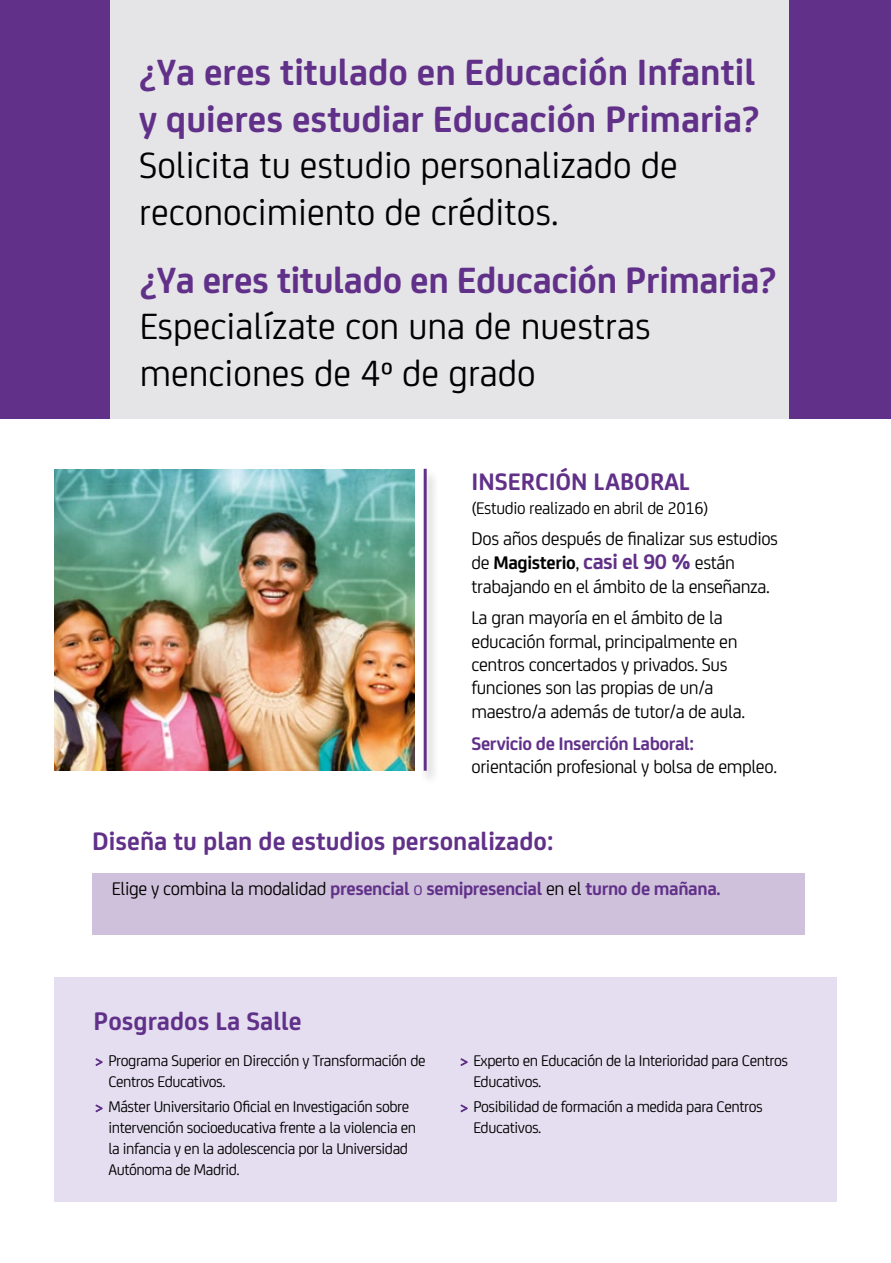
<style>
.page{position:relative;width:891px;height:1263px;background:#fff}
.page>*{position:absolute;margin:0;border:0;box-sizing:border-box;transform-origin:0 0}
.t1{font:39px/46.8px "Bankia";color:#000}
.t2{font:700 39px/46.8px "Bankia";color:#613089}
.t3{font:700 27px "Bankia";color:#613089}
.t4{font:700 25.5px "Bankia";color:#613089}
.t5{font:19.5px/23.4px "Bankia";letter-spacing:-.02em;color:#000}
.t6{font:700 19.5px "Bankia";letter-spacing:-.02em;color:#613089}
.t7{font:18px "Bankia";letter-spacing:-.02em;color:#000}
.t8{font:16.5px/21px "Bankia";letter-spacing:-.025em;color:#000}
.s1{font-weight:700}
.s2{font-weight:700;font-size:22.5px;color:#613089}
.s3{font-weight:400;color:#000}
.s4{font-weight:400}
</style>
<div class="page">
<div style="left:54px;top:977px;width:783px;height:225px;background:#e4def0"></div>
<div style="left:0;top:0;width:891px;height:418px;background:#613089"></div>
<div style="left:109px;top:0;width:680px;height:364px;background:#e5e4e7"></div>
<img style="left:54px;top:469px;width:360px;height:301px">
<div style="left:0;top:355px;width:789px;height:63px;background:#e5e4e7"></div>
<div style="left:420px;top:467px;width:19px;height:319px;background:#000;opacity:.3"></div>
<hr style="left:424px;top:469px;width:3px;height:302px;background:#613089">
<div style="left:0;top:0;width:109px;height:418px;background:#613089"></div>
<div style="left:92px;top:873px;width:713px;height:62px;background:#cfc1db"></div>
<svg style="left:95px;top:1058px;width:8px;height:8px"></svg>
<svg style="left:95px;top:1104px;width:8px;height:9px"></svg>
<svg style="left:460px;top:1058px;width:8px;height:8px"></svg>
<svg style="left:460px;top:1104px;width:8px;height:9px"></svg>
<h1 class="t2" style="left:139px;top:46px;width:622px">¿Ya eres titulado en Educación Infantil y quieres estudiar Educación Primaria?</h1>
<h1 class="t1" style="left:139px;top:140px;width:540px">Solicita tu estudio personalizado de reconocimiento de créditos.</h1>
<h1 class="t2" style="left:140px;top:254px;width:638px">¿Ya eres titulado en Educación Primaria?</h1>
<h1 class="t1" style="left:140px;top:301px;width:512px">Especialízate con una de nuestras menciones de 4º de grado</h1>
<h3 class="t4" style="left:471px;top:463px;width:220px">INSERCIÓN LABORAL</h3>
<p class="t7" style="left:471px;top:495px;width:239px">(Estudio realizado en abril de 2016)</p>
<p class="t5" style="left:471px;top:526px;width:308px">Dos años después de finalizar sus estudios de <span class="s1">Magisterio</span>, <span class="s2">casi el 90 %</span> están trabajando en el ámbito de la enseñanza.</p>
<p class="t5" style="left:471px;top:605px;width:275px">La gran mayoría en el ámbito de la educación formal, principalmente en centros concertados y privados. Sus funciones son las propias de un/a maestro/a además de tutor/a de aula.</p>
<p class="t6" style="left:471px;top:729px;width:224px">Servicio de Inserción Laboral:</p>
<p class="t5" style="left:471px;top:754px;width:307px">orientación profesional y bolsa de empleo.</p>
<h2 class="t3" style="left:92px;top:821px;width:463px">Diseña tu plan de estudios personalizado:</h2>
<p class="t6" style="left:112px;top:874px;width:610px"><span class="s3">Elige y combina la modalidad</span> presencial <span class="s4">o</span> semipresencial <span class="s3">en el</span> turno de mañana.</p>
<h2 class="t3" style="left:93px;top:1001px;width:210px">Posgrados La Salle</h2>
<p class="t8" style="left:108px;top:1049px;width:319px">Programa Superior en Dirección y Transformación de<br>Centros Educativos.</p>
<p class="t8" style="left:108px;top:1095px;width:309px">Máster Universitario Oficial en Investigación sobre intervención socioeducativa frente a la violencia en la infancia y en la adolescencia por la Universidad Autónoma de Madrid.</p>
<p class="t8" style="left:473px;top:1049px;width:316px">Experto en Educación de la Interioridad para Centros<br>Educativos.</p>
<p class="t8" style="left:473px;top:1095px;width:291px">Posibilidad de formación a medida para Centros<br>Educativos.</p>
</div>
